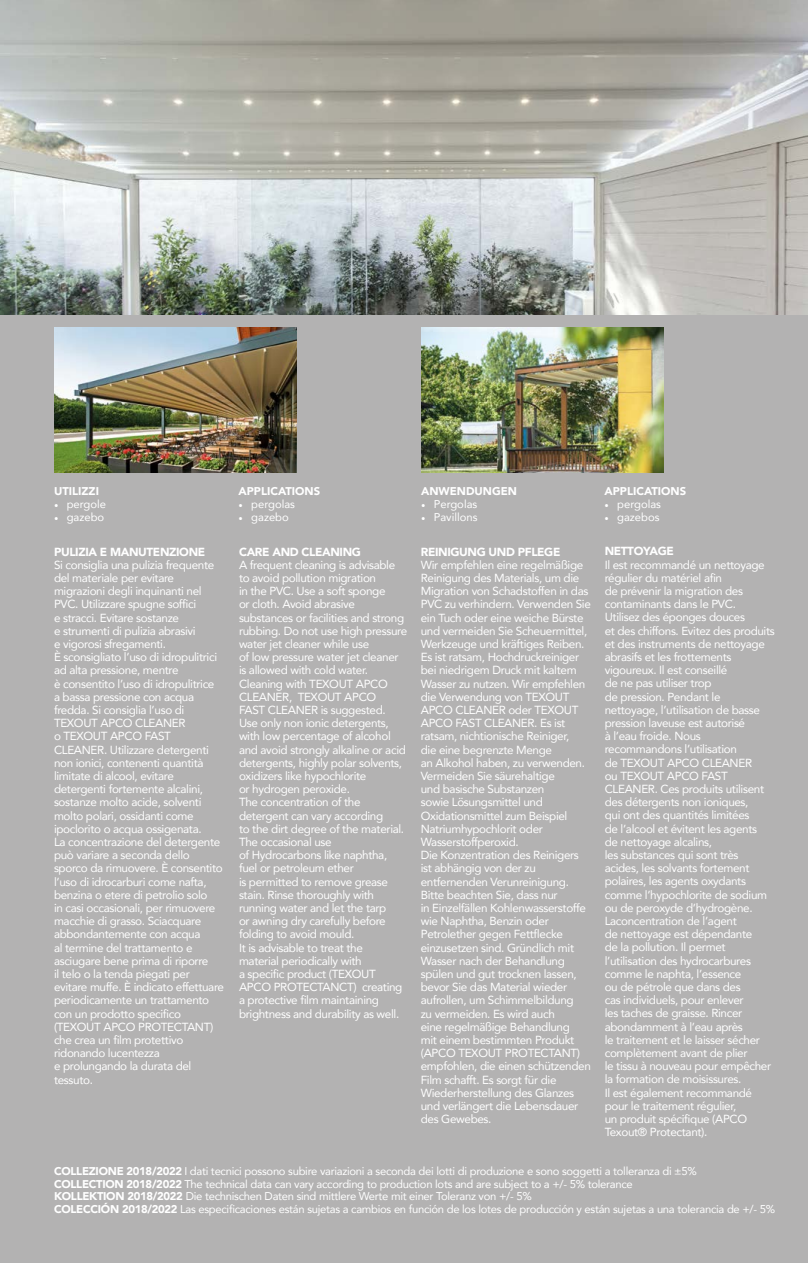
<style>
.page{position:relative;width:808px;height:1263px;background:#fff}
.page>*{position:absolute;margin:0;border:0;box-sizing:border-box;transform-origin:0 0}
.t1{font:11.7px/13.2px "Avenir";letter-spacing:-.03em;color:#fff}
.t2{font:900 11.7px "Avenir";letter-spacing:-.03em;color:#fff}
.t3{font:11.25px/12.8px "Avenir";letter-spacing:-.025em;color:#fff}
.t4{font:11.25px "Avenir";color:#fff}
.t5{font:900 11.25px "Avenir";color:#fff}
.s1{font-family:"Minion Pro"}
.s2{font-weight:900}
</style>
<div class="page">
<div style="left:0;top:315px;width:808px;height:948px;background:#b3b2b2"></div>
<img style="left:0;top:0;width:808px;height:315px">
<img style="left:54px;top:328px;width:242px;height:145px">
<img style="left:421px;top:328px;width:242px;height:145px">
<p class="t5" style="left:54px;top:482px;width:46px">UTILIZZI</p>
<p class="t4" style="left:54px;top:495px;width:54px"><span class="s1">•</span> pergole</p>
<p class="t3" style="left:54px;top:510px;width:52px"><span class="s1">•</span> gazebo</p>
<p class="t5" style="left:239px;top:482px;width:83px">APPLICATIONS</p>
<p class="t4" style="left:239px;top:495px;width:58px"><span class="s1">•</span> pergolas</p>
<p class="t3" style="left:239px;top:510px;width:52px"><span class="s1">•</span> gazebo</p>
<p class="t5" style="left:421px;top:482px;width:98px">ANWENDUNGEN</p>
<p class="t4" style="left:421px;top:495px;width:58px"><span class="s1">•</span> Pergolas</p>
<p class="t4" style="left:421px;top:508px;width:58px"><span class="s1">•</span> Pavillons</p>
<p class="t5" style="left:604px;top:482px;width:83px">APPLICATIONS</p>
<p class="t4" style="left:604px;top:495px;width:58px"><span class="s1">•</span> pergolas</p>
<p class="t4" style="left:604px;top:508px;width:57px"><span class="s1">•</span> gazebos</p>
<p class="t2" style="left:605px;top:541px;width:71px">NETTOYAGE</p>
<p class="t1" style="left:605px;top:558px;width:172px">Il est recommandé un nettoyage régulier du matériel afin<br>de prévenir la migration des contaminants dans le PVC.<br>Utilisez des éponges douces<br>et des chiffons. Evitez des produits et des instruments de nettoyage abrasifs et les frottements vigoureux. Il est conseillé<br>de ne pas utiliser trop<br>de pression. Pendant le nettoyage, l’utilisation de basse pression laveuse est autorisé<br>à l’eau froide. Nous recommandons l’utilisation<br>de TEXOUT APCO CLEANER<br>ou TEXOUT APCO FAST<br>CLEANER. Ces produits utilisent des détergents non ioniques,<br>qui ont des quantités limitées<br>de l’alcool et évitent les agents<br>de nettoyage alcalins,<br>les substances qui sont très acides, les solvants fortement polaires, les agents oxydants comme l’hypochlorite de sodium ou de peroxyde d’hydrogène.<br>Laconcentration de l’agent<br>de nettoyage est dépendante<br>de la pollution. Il permet l’utilisation des hydrocarbures comme le naphta, l’essence<br>ou de pétrole que dans des<br>cas individuels, pour enlever<br>les taches de graisse. Rincer abondamment à l’eau après<br>le traitement et le laisser sécher complètement avant de plier<br>le tissu à nouveau pour empêcher la formation de moisissures.<br>Il est également recommandé pour le traitement régulier,<br>un produit spécifique (APCO<br>Texout® Protectant).</p>
<p class="t3" style="left:54px;top:1164px;width:723px"><span class="s2">COLLEZIONE 2018/2022</span> I dati tecnici possono subire variazioni a seconda dei lotti di produzione e sono soggetti a tolleranza di ±5%<br><span class="s2">COLLECTION 2018/2022</span> The technical data can vary according to production lots and are subject to a +/- 5% tolerance<br><span class="s2">KOLLEKTION 2018/2022</span> Die technischen Daten sind mittlere Werte mit einer Toleranz von +/- 5%<br><span class="s2">COLECCIÓN 2018/2022</span> Las especificaciones están sujetas a cambios en función de los lotes de producción y están sujetas a una tolerancia de +/- 5%</p>
<p class="t2" style="left:421px;top:541px;width:141px">REINIGUNG UND PFLEGE</p>
<p class="t1" style="left:421px;top:558px;width:172px">Wir empfehlen eine regelmäßige<br>Reinigung des Materials, um die<br>Migration von Schadstoffen in das<br>PVC zu verhindern. Verwenden Sie ein Tuch oder eine weiche Bürste und vermeiden Sie Scheuermittel,<br>Werkzeuge und kräftiges Reiben.<br>Es ist ratsam, Hochdruckreiniger bei niedrigem Druck mit kaltem<br>Wasser zu nutzen. Wir empfehlen die Verwendung von TEXOUT<br>APCO CLEANER oder TEXOUT<br>APCO FAST CLEANER. Es ist ratsam, nichtionische Reiniger,<br>die eine begrenzte Menge<br>an Alkohol haben, zu verwenden.<br>Vermeiden Sie säurehaltige<br>und basische Substanzen<br>sowie Lösungsmittel und<br>Oxidationsmittel zum Beispiel<br>Natriumhypochlorit oder<br>Wasserstoffperoxid.<br>Die Konzentration des Reinigers ist abhängig von der zu entfernenden Verunreinigung.<br>Bitte beachten Sie, dass nur<br>in Einzelfällen Kohlenwasserstoffe wie Naphtha, Benzin oder<br>Petrolether gegen Fettflecke einzusetzen sind. Gründlich mit<br>Wasser nach der Behandlung spülen und gut trocknen lassen, bevor Sie das Material wieder aufrollen, um Schimmelbildung<br>zu vermeiden. Es wird auch<br>eine regelmäßige Behandlung<br>mit einem bestimmten Produkt (APCO TEXOUT PROTECTANT) empfohlen, die einen schützenden<br>Film schafft. Es sorgt für die<br>Wiederherstellung des Glanzes und verlängert die Lebensdauer des Gewebes.</p>
<p class="t2" style="left:239px;top:541px;width:124px">CARE AND CLEANING</p>
<p class="t1" style="left:239px;top:558px;width:170px">A frequent cleaning is advisable to avoid pollution migration<br>in the PVC. Use a soft sponge<br>or cloth. Avoid abrasive substances or facilities and strong rubbing. Do not use high pressure water jet cleaner while use<br>of low pressure water jet cleaner is allowed with cold water.<br>Cleaning with TEXOUT APCO<br>CLEANER, TEXOUT APCO<br>FAST CLEANER is suggested.<br>Use only non ionic detergents, with low percentage of alcohol and avoid strongly alkaline or acid detergents, highly polar solvents, oxidizers like hypochlorite<br>or hydrogen peroxide.<br>The concentration of the detergent can vary according<br>to the dirt degree of the material.<br>The occasional use<br>of Hydrocarbons like naphtha, fuel or petroleum ether<br>is permitted to remove grease stain. Rinse thoroughly with running water and let the tarp<br>or awning dry carefully before folding to avoid mould.<br>It is advisable to treat the<br>material periodically with<br>a specific product (TEXOUT<br>APCO PROTECTANCT) creating a protective film maintaining brightness and durability as well.</p>
<p class="t2" style="left:54px;top:541px;width:153px">PULIZIA E MANUTENZIONE</p>
<p class="t1" style="left:54px;top:558px;width:172px">Si consiglia una pulizia frequente del materiale per evitare migrazioni degli inquinanti nel<br>PVC. Utilizzare spugne soffici<br>e stracci. Evitare sostanze<br>e strumenti di pulizia abrasivi<br>e vigorosi sfregamenti.<br>È sconsigliato l’uso di idropulitrici ad alta pressione, mentre<br>è consentito l’uso di idropulitrice<br>a bassa pressione con acqua fredda. Si consiglia l’uso di<br>TEXOUT APCO CLEANER<br>o TEXOUT APCO FAST<br>CLEANER. Utilizzare detergenti non ionici, contenenti quantità limitate di alcool, evitare detergenti fortemente alcalini, sostanze molto acide, solventi molto polari, ossidanti come ipoclorito o acqua ossigenata.<br>La concentrazione del detergente può variare a seconda dello sporco da rimuovere. È consentito l’uso di idrocarburi come nafta, benzina o etere di petrolio solo<br>in casi occasionali, per rimuovere macchie di grasso. Sciacquare abbondantemente con acqua<br>al termine del trattamento e asciugare bene prima di riporre<br>il telo o la tenda piegati per evitare muffe. È indicato effettuare periodicamente un trattamento con un prodotto specifico (TEXOUT APCO PROTECTANT) che crea un film protettivo ridonando lucentezza<br>e prolungando la durata del tessuto.</p>
</div>
